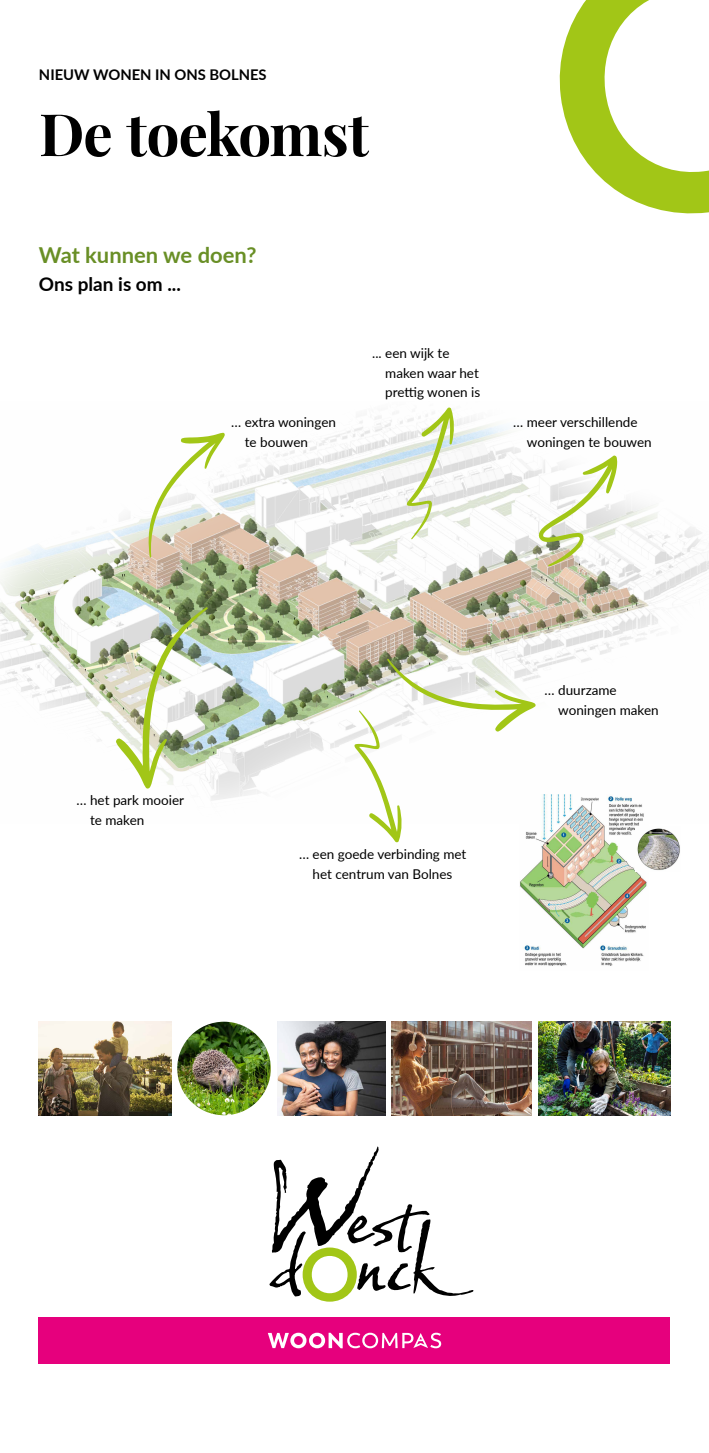
<style>
.page{position:relative;width:709px;height:1453px;background:#fff}
.page>*{position:absolute;margin:0;border:0;box-sizing:border-box;transform-origin:0 0}
.t1{font:700 58.5px "Playfair Display";letter-spacing:-.02em;color:#000}
.t2{font:700 21.98px "Lato";color:#698f26}
.t3{font:700 18.98px "Lato";color:#000}
.t4{font:700 14.75px "Lato";color:#000}
.t5{font:13.5px/19.2px "Lato";color:#000}
</style>
<div class="page">
<div style="left:39px;top:1317px;width:631px;height:47px;background:#e6007d"></div>
<svg style="left:268px;top:1332px;width:173px;height:16px"></svg>
<svg style="left:559px;top:0;width:150px;height:214px"></svg>
<svg style="left:269px;top:1146px;width:204px;height:155px"></svg>
<img style="left:0;top:416px;width:709px;height:385px">
<svg style="left:115px;top:607px;width:93px;height:182px"></svg>
<svg style="left:536px;top:455px;width:81px;height:111px"></svg>
<svg style="left:148px;top:433px;width:77px;height:125px"></svg>
<svg style="left:354px;top:658px;width:182px;height:185px"></svg>
<svg style="left:406px;top:407px;width:49px;height:133px"></svg>
<img style="left:520px;top:794px;width:128px;height:172px">
<img style="left:635px;top:826px;width:45px;height:45px">
<img style="left:177px;top:1022px;width:94px;height:93px;border-radius:47px">
<img style="left:277px;top:1022px;width:108px;height:93px">
<img style="left:392px;top:1022px;width:139px;height:93px">
<img style="left:538px;top:1022px;width:132px;height:93px">
<img style="left:39px;top:1022px;width:132px;height:93px">
<p class="t4" style="left:39px;top:64px;width:229px">NIEUW WONEN IN ONS BOLNES</p>
<h1 class="t1" style="left:39px;top:88px;width:331px">De toekomst</h1>
<h2 class="t2" style="left:39px;top:239px;width:219px">Wat kunnen we doen?</h2>
<h3 class="t3" style="left:39px;top:270px;width:143px">Ons plan is om ...</h3>
<p class="t5" style="left:385px;top:343px;width:96px;text-indent:-13px">... een wijk te maken waar het prettig wonen is</p>
<p class="t5" style="left:245px;top:412px;width:93px;text-indent:-14px">… extra woningen te bouwen</p>
<p class="t5" style="left:527px;top:412px;width:126px;text-indent:-14px">… meer verschillende woningen te bouwen</p>
<p class="t5" style="left:90px;top:790px;width:96px;text-indent:-14px">… het park mooier te maken</p>
<p class="t5" style="left:299px;top:844px;width:169px;text-align:center">… een goede verbinding met het centrum van Bolnes</p>
<p class="t5" style="left:558px;top:680px;width:102px;text-indent:-14px">… duurzame woningen maken</p>
</div>
